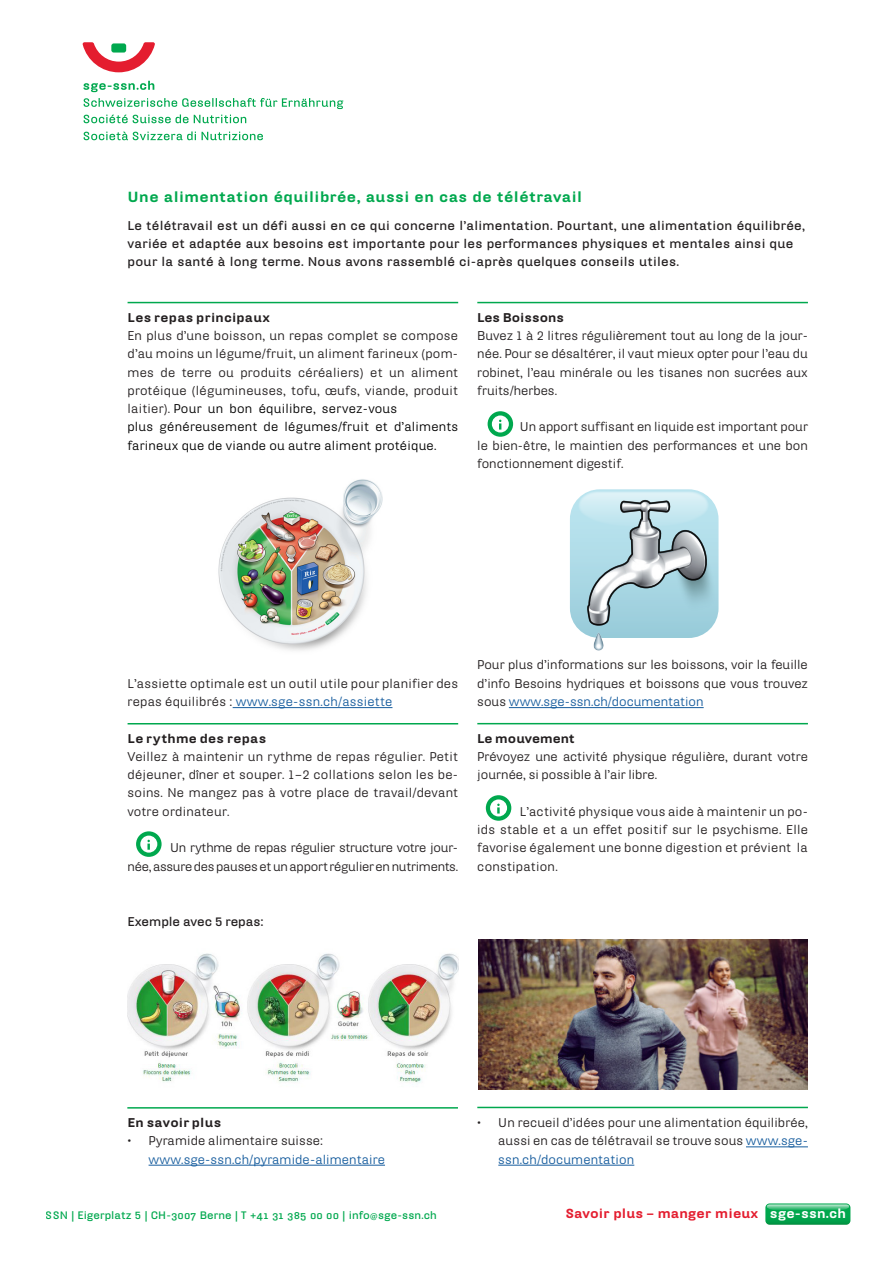
<style>
.page{position:relative;width:893px;height:1263px;background:#fff}
.page>*{position:absolute;margin:0;border:0;box-sizing:border-box;transform-origin:0 0}
.t1{font:900 14.25px "Hydra Text";letter-spacing:.03em;color:#00a84e}
.t2{font:900 12.75px "Hydra Text";letter-spacing:.01em;color:#e41d2f}
.t3{font:12.3px/18.3px "Hydra Text";letter-spacing:.01em;color:#231f20;text-align:justify}
.t4{font:700 12.3px/18.3px "Hydra Text";letter-spacing:.02em;color:#231f20}
.t5{font:12.3px/18.3px "Hydra Text";letter-spacing:-.02em;color:#231f20;text-align:right}
.t6{font:900 12.3px "Hydra Text";letter-spacing:.02em;color:#231f20}
.t7{font:12.3px "Hydra Text";letter-spacing:.01em;color:#175d9e}
.t8{font:900 12.3px "Hydra Text";color:#231f20}
.t9{font:700 12.3px "Hydra Text";color:#231f20}
.t10{font:700 10.5px "Hydra Text";letter-spacing:.01em;color:#00a84e}
.s1{color:#000001}
.s2{color:#175d9e}
.s3{font-family:"Hydra Text Bold Expert";font-weight:400}
.s4{font-weight:400}
.s5{color:#fff}
</style>
<div class="page">
<svg style="left:765px;top:1203px;width:85px;height:22px;background:#24af64"></svg>
<svg style="left:84px;top:131px;width:179px;height:9px"></svg>
<svg style="left:84px;top:98px;width:259px;height:25px"></svg>
<svg style="left:83px;top:81px;width:71px;height:11px"></svg>
<svg style="left:83px;top:42px;width:72px;height:30px"></svg>
<hr style="left:233px;top:707px;width:159px;height:1px;background:#175d9e">
<hr style="left:149px;top:1165px;width:236px;height:1px;background:#175d9e">
<hr style="left:509px;top:707px;width:195px;height:1px;background:#175d9e">
<hr style="left:746px;top:1146px;width:62px;height:1px;background:#175d9e">
<hr style="left:498px;top:1165px;width:136px;height:1px;background:#175d9e">
<img style="left:593px;top:515px;width:126px;height:136px">
<svg style="left:570px;top:489px;width:148px;height:149px;background:#afced7"></svg>
<svg style="left:136px;top:831px;width:26px;height:26px"></svg>
<svg style="left:140px;top:836px;width:17px;height:17px"></svg>
<div style="left:488px;top:411px;width:25px;height:26px;background:#00a84e;border-radius:50%"></div>
<svg style="left:492px;top:415px;width:17px;height:17px"></svg>
<div style="left:486px;top:795px;width:25px;height:26px;background:#00a84e;border-radius:50%"></div>
<svg style="left:490px;top:799px;width:17px;height:17px"></svg>
<img style="left:218px;top:479px;width:164px;height:172px">
<hr style="left:128px;top:723px;width:330px;height:1px;background:#00a84e">
<hr style="left:477px;top:723px;width:331px;height:1px;background:#00a84e">
<hr style="left:127px;top:1107px;width:331px;height:1px;background:#00a84e">
<hr style="left:477px;top:1107px;width:331px;height:1px;background:#00a84e">
<hr style="left:128px;top:302px;width:330px;height:1px;background:#00a84e">
<hr style="left:477px;top:302px;width:331px;height:1px;background:#00a84e">
<img style="left:478px;top:940px;width:330px;height:149px">
<img style="left:128px;top:953px;width:330px;height:130px">
<p class="t1" style="left:128px;top:188px;width:456px">Une alimentation équilibrée, aussi en cas de télétravail</p>
<p class="t4" style="left:128px;top:216px;width:679px">Le télétravail est un défi aussi en ce qui concerne l’alimentation. Pourtant, une alimentation équilibrée, variée et adaptée aux besoins est importante pour les performances physiques et mentales ainsi que pour la santé à long terme. Nous avons rassemblé ci-après quelques conseils utiles.</p>
<p class="t6" style="left:128px;top:309px;width:144px">Les repas principaux</p>
<p class="t3" style="left:128px;top:326px;width:332px;text-align:left">En plus d’une boisson, un repas complet se compose d’au moins un légume/fruit, un aliment farineux (pom&shy;mes de terre ou produits céréaliers) et un aliment protéique (légumineuses, tofu, œufs, viande, produit laitier). <span class="s1">Pour un bon équilibre, servez-vous<br>plus généreusement de légumes/fruit et d’aliments farineux que de viande ou autre aliment protéique.</span></p>
<p class="t8" style="left:477px;top:309px;width:88px">Les Boissons</p>
<p class="t3" style="left:477px;top:326px;width:332px">Buvez 1 à 2 litres régulièrement tout au long de la jour&shy;née. Pour se désaltérer, il vaut mieux opter pour l’eau du robinet, l’eau minérale ou les tisanes non sucrées aux fruits/herbes.</p>
<p class="t3" style="left:477px;top:418px;width:332px;text-indent:43px">Un apport suffisant en liquide est important pour le bien-être, le maintien des performances et une bon fonctionnement digestif.</p>
<p class="t3" style="left:128px;top:674px;width:332px">L’assiette optimale est un outil utile pour planifier des repas équilibrés : <span class="s2">www.sge-ssn.ch/assiette</span></p>
<p class="t6" style="left:128px;top:730px;width:140px">Le rythme des repas</p>
<p class="t3" style="left:128px;top:747px;width:332px">Veillez à maintenir un rythme de repas régulier. Petit déjeuner, dîner et souper. 1–2 collations selon les be&shy;soins. Ne mangez pas à votre place de travail/devant votre ordinateur.</p>
<p class="t5" style="left:128px;top:838px;width:332px">Un rythme de repas régulier structure votre jour-<br>née, assure des pauses et un apport régulier en nutriments.</p>
<p class="t9" style="left:128px;top:913px;width:138px">Exemple avec 5 repas:</p>
<p class="t3" style="left:477px;top:655px;width:332px">Pour plus d’informations sur les boissons, voir la feuille d’info Besoins hydriques et boissons que vous trouvez sous <span class="s2">www.sge-ssn.ch/documentation</span></p>
<p class="t8" style="left:477px;top:730px;width:99px">Le mouvement</p>
<p class="t3" style="left:477px;top:747px;width:332px">Prévoyez une activité physique régulière, durant votre journée, si possible à l’air libre.</p>
<p class="t3" style="left:477px;top:802px;width:332px;text-indent:43px">L’activité physique vous aide à maintenir un po&shy;ids stable et a un effet positif sur le psychisme. Elle favorise également une bonne digestion et prévient la constipation.</p>
<p class="t6" style="left:128px;top:1114px;width:95px">En savoir plus</p>
<p class="t3" style="left:128px;top:1131px;width:197px">• Pyramide alimentaire suisse:</p>
<p class="t7" style="left:149px;top:1151px;width:238px">www.sge-ssn.ch/pyramide-alimentaire</p>
<p class="t3" style="left:498px;top:1113px;width:311px;text-indent:-21px">• Un recueil d’idées pour une alimentation équilibrée, aussi en cas de télétravail se trouve sous <span class="s2">www.sge&shy;ssn.ch/documentation</span></p>
<p class="t10" style="left:46px;top:1208px;width:393px">SSN | Eigerplatz 5 | CH-<span class="s3">3007</span> Berne | T +<span class="s3">41 31 385 00 00</span> | info<span class="s4">@</span>sge-ssn.ch</p>
<p class="t2" style="left:565px;top:1205px;width:282px">Savoir plus – manger mieux <span class="s5">sge-ssn.ch</span></p>
</div>
